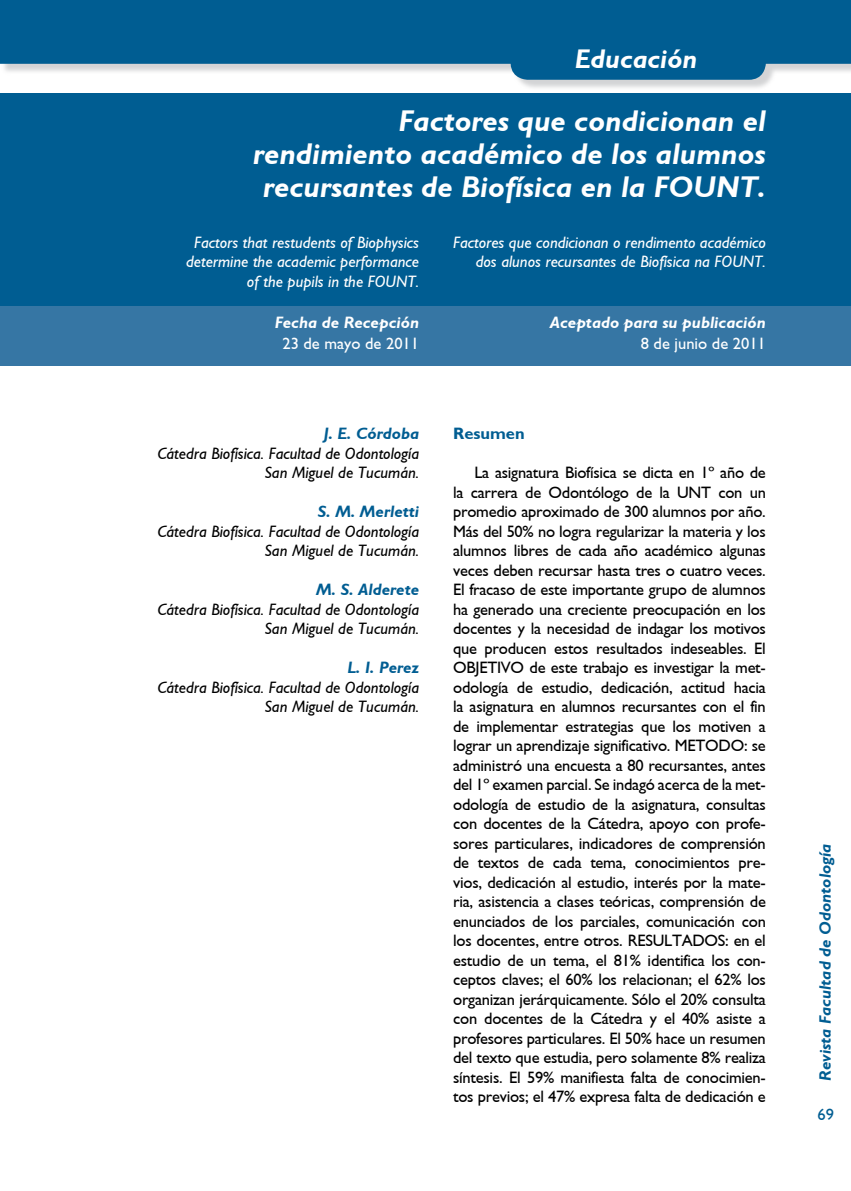
<style>
.page{position:relative;width:851px;height:1191px;background:#fff}
.page>*{position:absolute;margin:0;border:0;box-sizing:border-box;transform-origin:0 0}
.t1{font:italic 700 30px/33px "Gill Sans";color:#fff;text-align:right}
.t2{font:italic 700 27px "Gill Sans";color:#fff}
.t3{font:16.5px/19.5px "Gill Sans";letter-spacing:-.015em;color:#000;text-align:justify}
.t4{font:italic 16.5px/19.5px "Gill Sans";color:#000;text-align:right}
.t5{font:italic 16.5px/19.5px "Gill Sans";color:#fff;text-align:right}
.t6{font:italic 700 16.5px "Gill Sans";color:#005d92}
.t7{font:italic 700 16.5px "Gill Sans";color:#fff}
.t8{font:16.5px "Gill Sans";color:#fff}
.t9{font:700 16.5px "Gill Sans";color:#005d92}
.t10{font:16.5px "Gill Sans";color:#005d92}
</style>
<div class="page">
<div style="left:0;top:306px;width:850px;height:60px;background:#3676a4"></div>
<div style="left:0;top:93px;width:850px;height:213px;background:#005d92"></div>
<div style="left:1px;top:1px;width:849px;height:89px;background:#c5c6c8;opacity:.75"></div>
<svg style="left:0;top:0;width:850px;height:80px;background:#22729f"></svg>
<h2 class="t2" style="left:574px;top:44px;width:124px">Educación</h2>
<h1 class="t1" style="left:253px;top:105px;width:514px">Factores que condicionan el rendimiento académico de los alumnos recursantes de Biofísica en la FOUNT.</h1>
<p class="t5" style="left:453px;top:232px;width:314px">Factores que condicionan o rendimento académico dos alunos recursantes de Biofísica na FOUNT.</p>
<p class="t5" style="left:186px;top:232px;width:234px">Factors that restudents of Biophysics determine the academic performance of the pupils in the FOUNT.</p>
<p class="t7" style="left:275px;top:313px;width:146px">Fecha de Recepción</p>
<p class="t8" style="left:282px;top:334px;width:138px">23 de mayo de 2011</p>
<p class="t6" style="left:324px;top:424px;width:97px">J. E. Córdoba</p>
<p class="t4" style="left:157px;top:443px;width:263px">Cátedra Biofísica. Facultad de Odontología<br>San Miguel de Tucumán.</p>
<p class="t6" style="left:318px;top:502px;width:103px">S. M. Merletti</p>
<p class="t4" style="left:157px;top:521px;width:263px">Cátedra Biofísica. Facultad de Odontología<br>San Miguel de Tucumán.</p>
<p class="t6" style="left:316px;top:580px;width:104px">M. S. Alderete</p>
<p class="t4" style="left:157px;top:599px;width:263px">Cátedra Biofísica. Facultad de Odontología<br>San Miguel de Tucumán.</p>
<p class="t6" style="left:347px;top:658px;width:73px">L. I. Perez</p>
<p class="t4" style="left:157px;top:677px;width:263px">Cátedra Biofísica. Facultad de Odontología<br>San Miguel de Tucumán.</p>
<p class="t7" style="left:549px;top:313px;width:217px">Aceptado para su publicación</p>
<p class="t8" style="left:640px;top:334px;width:127px">8 de junio de 2011</p>
<p class="t9" style="left:453px;top:424px;width:73px">Resumen</p>
<p class="t3" style="left:453px;top:463px;width:314px;text-indent:21px">La asignatura Biofísica se dicta en 1º año de la carrera de Odontólogo de la UNT con un promedio aproximado de 300 alumnos por año.<br>Más del 50% no logra regularizar la materia y los alumnos libres de cada año académico algunas veces deben recursar hasta tres o cuatro veces.<br>El fracaso de este importante grupo de alumnos ha generado una creciente preocupación en los docentes y la necesidad de indagar los motivos que producen estos resultados indeseables. El OBJETIVO de este trabajo es investigar la met&shy;odología de estudio, dedicación, actitud hacia la asignatura en alumnos recursantes con el fin de implementar estrategias que los motiven a lograr un aprendizaje significativo. METODO: se administró una encuesta a 80 recursantes, antes del 1º examen parcial. Se indagó acerca de la met&shy;odología de estudio de la asignatura, consultas con docentes de la Cátedra, apoyo con profe&shy;sores particulares, indicadores de comprensión de textos de cada tema, conocimientos pre&shy;vios, dedicación al estudio, interés por la mate&shy;ria, asistencia a clases teóricas, comprensión de enunciados de los parciales, comunicación con los docentes, entre otros. RESULTADOS: en el estudio de un tema, el 81% identifica los con&shy;ceptos claves; el 60% los relacionan; el 62% los organizan jerárquicamente. Sólo el 20% consulta con docentes de la Cátedra y el 40% asiste a profesores particulares. El 50% hace un resumen del texto que estudia, pero solamente 8% realiza síntesis. El 59% manifiesta falta de conocimien&shy;tos previos; el 47% expresa falta de dedicación e</p>
<p class="t6" style="left:815px;top:1080px;width:239px;rotate:-90deg">Revista Facultad de Odontología</p>
<p class="t10" style="left:817px;top:1104px;width:18px">69</p>
</div>
